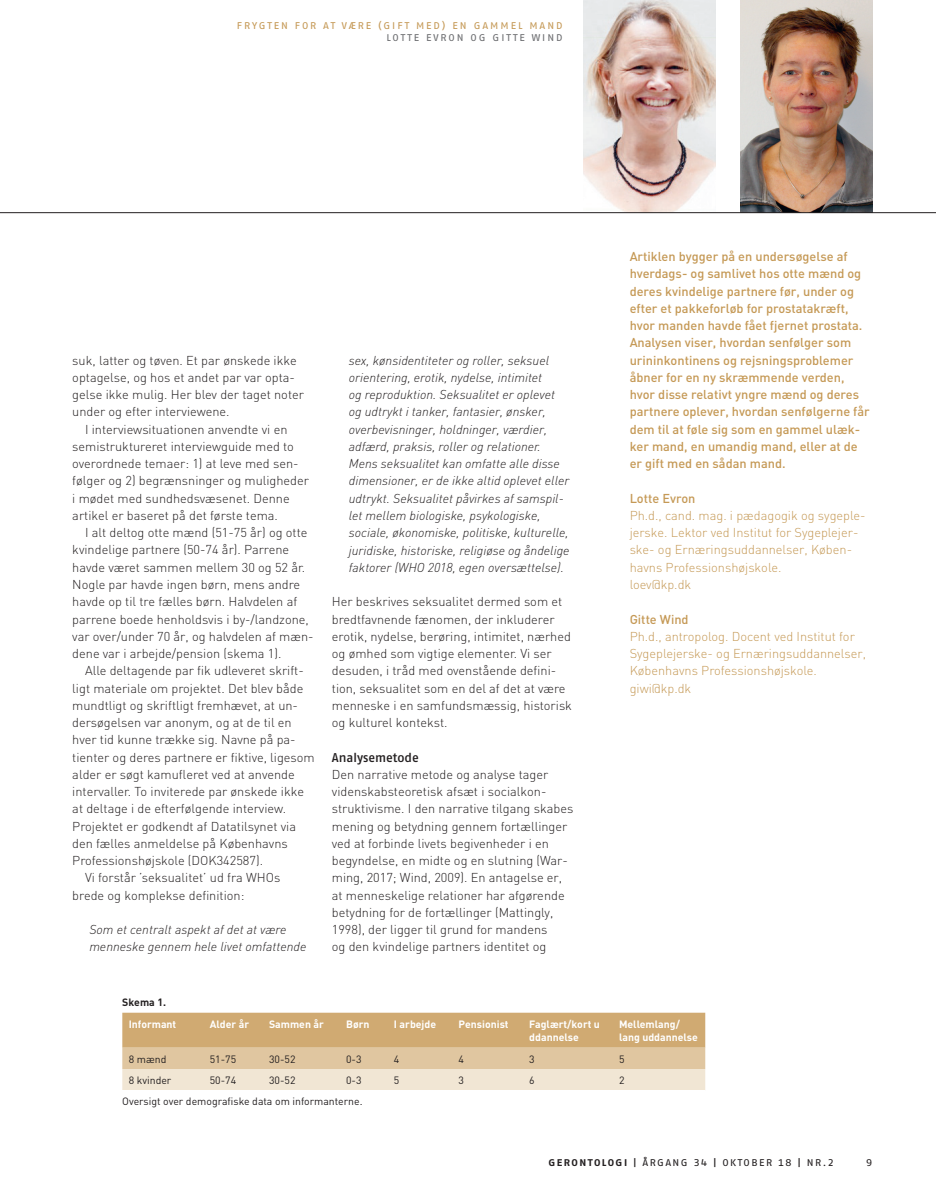
<style>
.page{position:relative;width:936px;height:1191px;background:#fff}
.page>*{position:absolute;margin:0;border:0;box-sizing:border-box;transform-origin:0 0}
.t1{font:300 12.75px/17.2px "DIN";color:#231f20}
.t2{font:italic 300 12.75px/17.2px "DIN";color:#231f20}
.t3{font:500 12.75px/17.2px "DIN";color:#c59956}
.t4{font:300 12.75px/17.2px "DIN";color:#c59956}
.t5{font:12.75px "Fago No Med Tf";color:#231f20}
.t6{font:700 10.5px/13.5px "DIN";color:#fff}
.t7{font:10.5px "DIN";color:#231f20}
.t8{font:700 10.5px "DIN";color:#231f20}
.t9{font:9.75px "Fago Ex Regular Tf";letter-spacing:.2em;color:#c59956}
.t10{font:9.75px "Fago Ex Regular Tf";letter-spacing:.15em;color:#231f20}
.t11{font:9.75px "Fago Ex Regular Tf";letter-spacing:.2em;color:#6c6d70}
.s1{font-family:"Fago Ex Bold Tf"}
.s2{font-family:"Fago No Med Tf"}
</style>
<div class="page">
<img style="left:584px;top:0;width:131px;height:212px">
<img style="left:740px;top:0;width:132px;height:212px">
<svg style="left:122px;top:1012px;width:583px;height:78px;background:#ddc39b"></svg>
<hr style="left:0;top:212px;width:935px;height:1px;background:#231f20">
<p class="t9" style="left:237px;top:20px;width:327px">F RYGTEN FOR AT VÆRE (GIFT MED) EN GAMMEL MAND</p>
<p class="t11" style="left:386px;top:32px;width:178px">LOTTE EVRON OG GITTE WIND</p>
<p class="t1" style="left:72px;top:351px;width:233px">suk, latter og tøven. Et par ønskede ikke optagelse, og hos et andet par var opta&shy;gelse ikke mulig. Her blev der taget noter under og efter interviewene.</p>
<p class="t1" style="left:72px;top:420px;width:238px;text-indent:13px">I interviewsituationen anvendte vi en semistruktureret interviewguide med to overordnede temaer: 1) at leve med sen&shy;følger og 2) begrænsninger og muligheder i mødet med sundhedsvæsenet. Denne artikel er baseret på det første tema.</p>
<p class="t1" style="left:72px;top:524px;width:243px;text-indent:13px">I alt deltog otte mænd (51-75 år) og otte kvindelige partnere (50-74 år). Parrene havde været sammen mellem 30 og 52 år.<br>Nogle par havde ingen børn, mens andre havde op til tre fælles børn. Halvdelen af parrene boede henholdsvis i by-/landzone, var over/under 70 år, og halvdelen af mæn&shy;dene var i arbejde/pension (skema 1).</p>
<p class="t1" style="left:85px;top:662px;width:220px">Alle deltagende par fik udleveret skrift-</p>
<p class="t1" style="left:72px;top:679px;width:232px">ligt materiale om projektet. Det blev både</p>
<p class="t1" style="left:72px;top:696px;width:227px">mundtligt og skriftligt fremhævet, at un-</p>
<p class="t1" style="left:72px;top:713px;width:221px">dersøgelsen var anonym, og at de til en</p>
<p class="t1" style="left:72px;top:731px;width:225px">hver tid kunne trække sig. Navne på pa-</p>
<p class="t1" style="left:72px;top:748px;width:244px">tienter og deres partnere er fiktive, ligesom</p>
<p class="t1" style="left:72px;top:765px;width:224px">alder er søgt kamufleret ved at anvende</p>
<p class="t1" style="left:72px;top:782px;width:233px">intervaller. To inviterede par ønskede ikke</p>
<p class="t1" style="left:72px;top:800px;width:215px">at deltage i de efterfølgende interview.</p>
<p class="t1" style="left:72px;top:817px;width:225px">Projektet er godkendt af Datatilsynet via</p>
<p class="t1" style="left:72px;top:834px;width:217px">den fælles anmeldelse på Københavns</p>
<p class="t1" style="left:72px;top:851px;width:192px">Professionshøjskole (DOK342587).</p>
<p class="t1" style="left:85px;top:869px;width:197px">Vi forstår ’seksualitet’ ud fra WHOs</p>
<p class="t1" style="left:72px;top:886px;width:173px">brede og komplekse definition:</p>
<p class="t2" style="left:89px;top:920px;width:218px">Som et centralt aspekt af det at være menneske gennem hele livet omfattende</p>
<p class="t2" style="left:349px;top:351px;width:222px">sex, kønsidentiteter og roller, seksuel orientering, erotik, nydelse, intimitet<br>og reproduktion. Seksualitet er oplevet og udtrykt i tanker, fantasier, ønsker, overbevisninger, holdninger, værdier, adfærd, praksis, roller og relationer.<br>Mens seksualitet kan omfatte alle disse dimensioner, er de ikke altid oplevet eller udtrykt. Seksualitet påvirkes af samspil&shy;let mellem biologiske, psykologiske, sociale, økonomiske, politiske, kulturelle, juridiske, historiske, religiøse og åndelige faktorer (WHO 2018, egen oversættelse).</p>
<p class="t1" style="left:332px;top:593px;width:242px">Her beskrives seksualitet dermed som et bredtfavnende fænomen, der inkluderer erotik, nydelse, berøring, intimitet, nærhed og ømhed som vigtige elementer. Vi ser desuden, i tråd med ovenstående defini&shy;tion, seksualitet som en del af det at være menneske i en samfundsmæssig, historisk og kulturel kontekst.</p>
<p class="t5" style="left:332px;top:750px;width:88px">Analysemetode</p>
<p class="t1" style="left:332px;top:765px;width:243px">Den narrative metode og analyse tager videnskabsteoretisk afsæt i socialkon&shy;struktivisme. I den narrative tilgang skabes mening og betydning gennem fortællinger ved at forbinde livets begivenheder i en begyndelse, en midte og en slutning (War&shy;ming, 2017; Wind, 2009). En antagelse er, at menneskelige relationer har afgørende betydning for de fortællinger (Mattingly, 1998), der ligger til grund for mandens<br>og den kvindelige partners identitet og</p>
<p class="t3" style="left:629px;top:247px;width:242px">Artiklen bygger på en undersøgelse af hverdags- og samlivet hos otte mænd og deres kvindelige partnere før, under og efter et pakkeforløb for prostatakræft, hvor manden havde fået fjernet prostata.<br>Analysen viser, hvordan senfølger som urininkontinens og rejsningsproblemer åbner for en ny skræmmende verden, hvor disse relativt yngre mænd og deres partnere oplever, hvordan senfølgerne får dem til at føle sig som en gammel ulæk&shy;ker mand, en umandig mand, eller at de er gift med en sådan mand.</p>
<p class="t3" style="left:629px;top:489px;width:67px">Lotte Evron</p>
<p class="t4" style="left:629px;top:506px;width:237px">Ph.d., cand. mag. i pædagogik og sygeple&shy;jerske. Lektor ved Institut for Sygeplejer&shy;ske- og Ernæringsuddannelser, Køben&shy;havns Professionshøjskole.<br>loev@kp.dk</p>
<p class="t3" style="left:629px;top:610px;width:60px">Gitte Wind</p>
<p class="t4" style="left:629px;top:627px;width:238px">Ph.d., antropolog. Docent ved Institut for Sygeplejerske- og Ernæringsuddannelser, Københavns Professionshøjskole. giwi@kp.dk</p>
<p class="t8" style="left:122px;top:995px;width:45px">Skema 1.</p>
<p class="t6" style="left:129px;top:1016px;width:49px">Informant</p>
<p class="t6" style="left:210px;top:1016px;width:41px">Alder år</p>
<p class="t6" style="left:269px;top:1016px;width:56px">Sammen år</p>
<p class="t6" style="left:346px;top:1016px;width:25px">Børn</p>
<p class="t6" style="left:394px;top:1016px;width:44px">I arbejde</p>
<p class="t6" style="left:458px;top:1016px;width:51px">Pensionist</p>
<p class="t6" style="left:529px;top:1016px;width:72px">Faglært/kort u ddannelse</p>
<p class="t6" style="left:619px;top:1016px;width:80px">Mellemlang/ lang uddannelse</p>
<p class="t7" style="left:129px;top:1052px;width:39px">8 mænd</p>
<p class="t7" style="left:210px;top:1052px;width:28px">51-75</p>
<p class="t7" style="left:269px;top:1052px;width:28px">30-52</p>
<p class="t7" style="left:346px;top:1052px;width:17px">0-3</p>
<p class="t7" style="left:394px;top:1052px;width:7px">4</p>
<p class="t7" style="left:458px;top:1052px;width:7px">4</p>
<p class="t7" style="left:529px;top:1052px;width:7px">3</p>
<p class="t7" style="left:619px;top:1052px;width:7px">5</p>
<p class="t7" style="left:129px;top:1073px;width:44px">8 kvinder</p>
<p class="t7" style="left:210px;top:1073px;width:28px">50-74</p>
<p class="t7" style="left:269px;top:1073px;width:28px">30-52</p>
<p class="t7" style="left:346px;top:1073px;width:17px">0-3</p>
<p class="t7" style="left:394px;top:1073px;width:7px">5</p>
<p class="t7" style="left:458px;top:1073px;width:7px">3</p>
<p class="t7" style="left:529px;top:1073px;width:7px">6</p>
<p class="t7" style="left:619px;top:1073px;width:7px">2</p>
<p class="t7" style="left:122px;top:1094px;width:242px">Oversigt over demografiske data om informanterne.</p>
<p class="t10" style="left:548px;top:1156px;width:287px"><span class="s1">GERONTOLOGI</span> <span class="s2">|</span> ÅRGANG 34 <span class="s2">|</span> OKTOBER 18 <span class="s2">|</span> NR.2</p>
<p class="t10" style="left:866px;top:1156px;width:8px">9</p>
</div>
